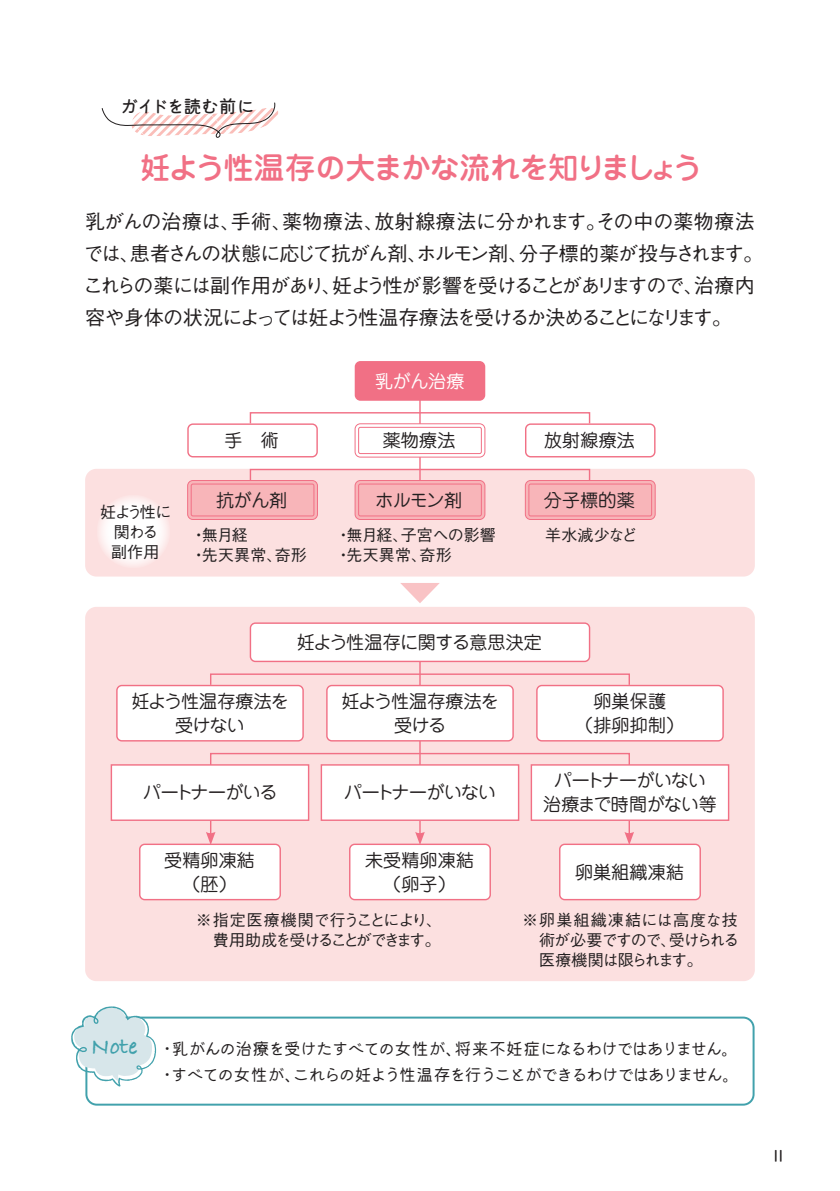
<style>
.page{position:relative;width:840px;height:1191px;background:#fff}
.page>*{position:absolute;margin:0;border:0;box-sizing:border-box;transform-origin:0 0}
.t1{font:500 30px "Jun 34 Pro";letter-spacing:-.04em;color:#f17085}
.t2{font:700 24px "Bradley Hand ITCTT";color:#41a1ac}
.t3{font:500 20px/32px "Gothic BBB Pro";letter-spacing:-.065em;color:#231f20}
.t4{font:18px/24px "Jun 201 Pro";letter-spacing:-.02em;color:#231f20;text-align:center}
.t5{font:18px/24px "Jun 201 Pro";letter-spacing:-.045em;color:#231f20;text-align:center}
.t6{font:18px/24px "Jun 201 Pro";letter-spacing:.01em;color:#231f20;text-align:center}
.t7{font:18px "Mamelon 5 Hi Regular";letter-spacing:-.08em;color:#231f20}
.t8{font:18px "Jun 201 Pro";letter-spacing:-.01em;color:#fff}
.t9{font:17px/26px "Mamelon 3.5 Hi Regular";letter-spacing:-.08em;color:#231f20}
.t10{font:500 16px/20px "Gothic BBB Pro";letter-spacing:-.045em;color:#231f20;text-align:justify}
.t11{font:500 16px/20px "Gothic BBB Pro";letter-spacing:-.105em;color:#231f20;text-align:right}
.t12{font:500 16px/20px "Gothic BBB Pro";letter-spacing:.01em;color:#231f20}
.t13{font:500 16px/20px "Gothic BBB Pro";letter-spacing:-.075em;color:#231f20;text-align:center}
.t14{font:16px "DNP Shuei M Go Std L";color:#231f20}
</style>
<div class="page">
<div style="left:85px;top:1016px;width:669px;height:89px;border:2px solid #41a1ac;border-radius:10px"></div>
<div style="left:85px;top:607px;width:669px;height:374px;background:#fce0e0;border-radius:11px"></div>
<div style="left:85px;top:469px;width:669px;height:107px;background:#fce0e0;border-radius:11px"></div>
<div style="left:249px;top:412px;width:341px;height:12px;border:1px solid #f17085"></div>
<div style="left:210px;top:673px;width:419px;height:12px;border:1px solid #f17085"></div>
<div style="left:210px;top:753px;width:419px;height:82px;border:1px solid #f17085"></div>
<svg style="left:624px;top:832px;width:9px;height:11px"></svg>
<svg style="left:206px;top:832px;width:9px;height:11px"></svg>
<div style="left:249px;top:469px;width:341px;height:12px;border:1px solid #f17085"></div>
<svg style="left:400px;top:583px;width:39px;height:20px"></svg>
<hr style="left:419px;top:398px;width:1px;height:85px;background:#f17085">
<hr style="left:419px;top:660px;width:1px;height:175px;background:#f17085">
<svg style="left:415px;top:832px;width:9px;height:11px"></svg>
<svg style="left:96px;top:494px;width:74px;height:74px;fill:#fefcfc"></svg>
<svg style="left:102px;top:102px;width:176px;height:36px"></svg>
<div style="left:354px;top:361px;width:131px;height:40px;background:#f17085;border-radius:6px"></div>
<div style="left:355px;top:424px;width:129px;height:33px;background:#fff;border-radius:5px"></div>
<div style="left:354px;top:423px;width:131px;height:34px;border:1px solid #f17085;border-radius:5px"></div>
<div style="left:358px;top:427px;width:123px;height:27px;border:1px solid #f17085;border-radius:2px"></div>
<div style="left:187px;top:423px;width:130px;height:34px;border:1px solid #f17085;border-radius:5px"></div>
<div style="left:250px;top:623px;width:339px;height:38px;background:#fff;border-radius:5px"></div>
<div style="left:249px;top:622px;width:341px;height:40px;border:1px solid #f17085;border-radius:5px"></div>
<div style="left:327px;top:685px;width:186px;height:56px;background:#fff;border-radius:5px"></div>
<div style="left:326px;top:685px;width:187px;height:56px;border:1px solid #f17085;border-radius:5px"></div>
<div style="left:117px;top:685px;width:186px;height:56px;background:#fff;border-radius:5px"></div>
<div style="left:116px;top:685px;width:187px;height:56px;border:1px solid #f17085;border-radius:5px"></div>
<div style="left:536px;top:685px;width:186px;height:56px;background:#fff;border-radius:5px"></div>
<div style="left:536px;top:685px;width:187px;height:56px;border:1px solid #f17085;border-radius:5px"></div>
<div style="left:321px;top:765px;width:197px;height:55px;background:#fff"></div>
<div style="left:320px;top:764px;width:199px;height:57px;border:1px solid #f17085"></div>
<div style="left:111px;top:765px;width:197px;height:55px;background:#fff"></div>
<div style="left:111px;top:764px;width:198px;height:57px;border:1px solid #f17085"></div>
<div style="left:531px;top:765px;width:197px;height:55px;background:#fff"></div>
<div style="left:530px;top:764px;width:199px;height:57px;border:1px solid #f17085"></div>
<div style="left:349px;top:844px;width:141px;height:55px;background:#fff;border-radius:5px"></div>
<div style="left:349px;top:843px;width:141px;height:57px;border:1px solid #f17085;border-radius:5px"></div>
<div style="left:140px;top:844px;width:140px;height:55px;background:#fff;border-radius:5px"></div>
<div style="left:139px;top:843px;width:142px;height:57px;border:1px solid #f17085;border-radius:5px"></div>
<div style="left:559px;top:844px;width:140px;height:55px;background:#fff;border-radius:5px"></div>
<div style="left:558px;top:843px;width:142px;height:57px;border:1px solid #f17085;border-radius:5px"></div>
<div style="left:524px;top:423px;width:131px;height:34px;border:1px solid #f17085;border-radius:5px"></div>
<div style="left:355px;top:480px;width:129px;height:39px;background:#f8b5b9;border-radius:5px"></div>
<div style="left:354px;top:480px;width:131px;height:40px;border:1px solid #f17085;border-radius:5px"></div>
<div style="left:358px;top:484px;width:123px;height:32px;border:1px solid #f17085;border-radius:2px"></div>
<div style="left:187px;top:480px;width:130px;height:39px;background:#f8b5b9;border-radius:5px"></div>
<div style="left:187px;top:480px;width:130px;height:40px;border:1px solid #f17085;border-radius:5px"></div>
<div style="left:191px;top:484px;width:123px;height:32px;border:1px solid #f17085;border-radius:2px"></div>
<div style="left:525px;top:480px;width:129px;height:39px;background:#f8b5b9;border-radius:5px"></div>
<div style="left:524px;top:480px;width:131px;height:40px;border:1px solid #f17085;border-radius:5px"></div>
<div style="left:528px;top:484px;width:123px;height:32px;border:1px solid #f17085;border-radius:2px"></div>
<svg style="left:71px;top:1006px;width:85px;height:80px"></svg>
<p class="t7" style="left:120px;top:95px;width:136px">ガイドを読む前に</p>
<h1 class="t1" style="left:140px;top:144px;width:563px">妊よう性温存の大まかな流れを知りましょう</h1>
<p class="t3" style="left:83px;top:202px;width:681px">乳がんの治療は、手術、薬物療法、放射線療法に分かれます。その中の薬物療法では、患者さんの状態に応じて抗がん剤、ホルモン剤、分子標的薬が投与されます。これらの薬には副作用があり、妊よう性が影響を受けることがあリますので、治療内容や身体の状況によっては妊よう性温存療法を受けるか決めることになリます。</p>
<p class="t13" style="left:100px;top:499px;width:73px">妊よう性に関わる<br>副作用</p>
<p class="t8" style="left:375px;top:367px;width:91px">乳がん治療</p>
<p class="t4" style="left:224px;top:426px;width:56px">手　術</p>
<p class="t4" style="left:382px;top:426px;width:74px">薬物療法</p>
<p class="t4" style="left:543px;top:426px;width:92px">放射線療法</p>
<p class="t4" style="left:216px;top:486px;width:73px">抗がん剤</p>
<p class="t4" style="left:375px;top:486px;width:88px">ホルモン剤</p>
<p class="t4" style="left:543px;top:486px;width:92px">分子標的薬</p>
<p class="t12" style="left:191px;top:522px;width:118px">・無月経<br>・先天異常、奇形</p>
<p class="t12" style="left:335px;top:522px;width:162px">・無月経、子宮への影響・先天異常、奇形</p>
<p class="t10" style="left:545px;top:522px;width:94px">羊水減少など</p>
<p class="t4" style="left:296px;top:628px;width:246px">妊よう性温存に関する意思決定</p>
<p class="t5" style="left:131px;top:687px;width:159px">妊よう性温存療法を受けない</p>
<p class="t6" style="left:575px;top:687px;width:110px">卵巣保護<br>（排卵抑制）</p>
<p class="t4" style="left:341px;top:687px;width:159px">妊よう性温存療法を受ける</p>
<p class="t4" style="left:143px;top:778px;width:136px">パートナーがいる</p>
<p class="t5" style="left:344px;top:778px;width:153px">パートナーがいない</p>
<p class="t4" style="left:543px;top:766px;width:175px">パートナーがいない治療まで時間がない等</p>
<p class="t4" style="left:164px;top:846px;width:92px">受精卵凍結（胚）</p>
<p class="t4" style="left:574px;top:858px;width:110px">卵巣組織凍結</p>
<p class="t6" style="left:365px;top:846px;width:110px">未受精卵凍結（卵子）</p>
<p class="t11" style="left:196px;top:908px;width:248px">※指定医療機関で行うことにより、費用助成を受けることができます。</p>
<p class="t10" style="left:539px;top:908px;width:202px;text-indent:-17px">※卵巣組織凍結には高度な技術が必要ですので、受けられる医療機関は限られます。</p>
<p class="t2" style="left:91px;top:1027px;width:48px">Note</p>
<p class="t9" style="left:159px;top:1035px;width:582px">・乳がんの治療を受けたすべての女性が、将来不妊症になるわけではありません。・すべての女性が、これらの妊よう性温存を行うことができるわけではありません。</p>
<p class="t14" style="left:773px;top:1144px;width:11px">II</p>
</div>
